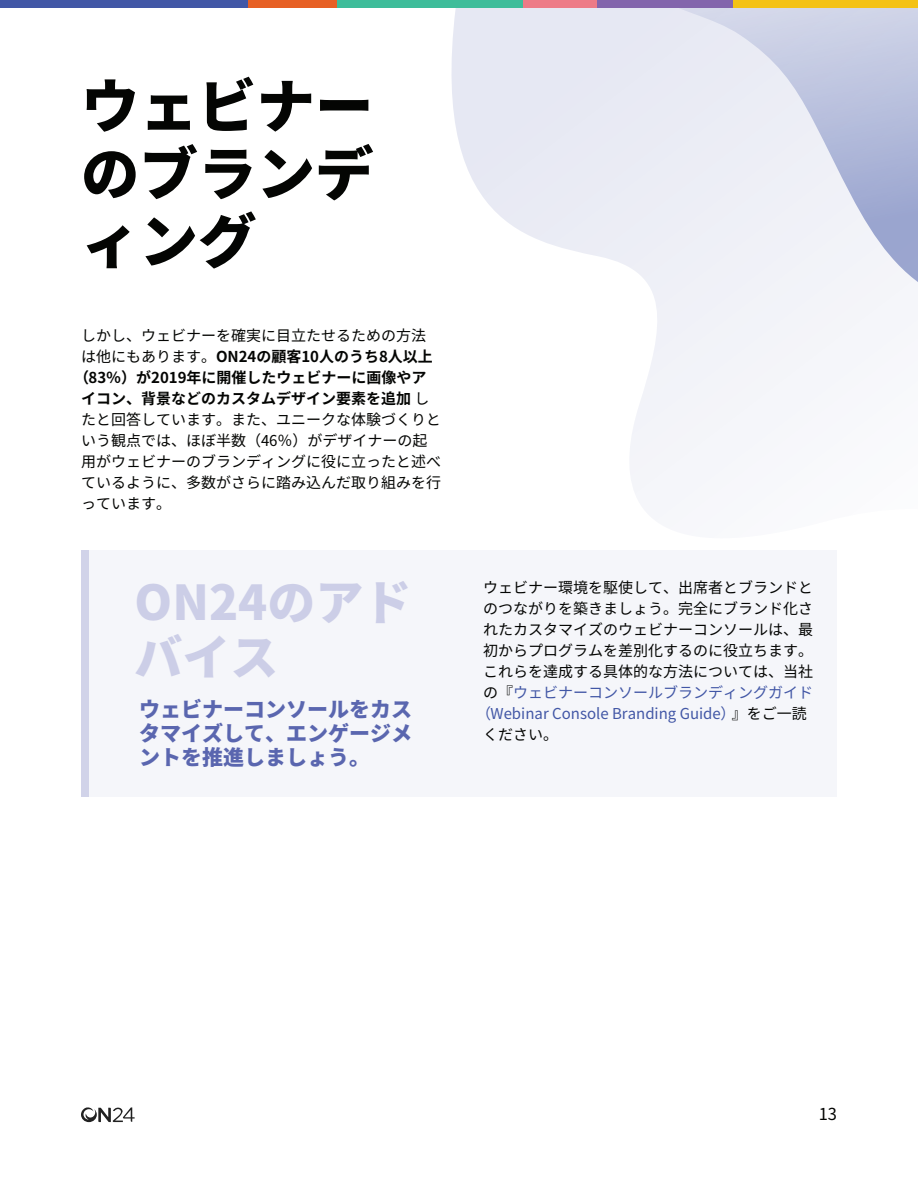
<style>
.page{position:relative;width:918px;height:1188px;background:#fff}
.page>*{position:absolute;margin:0;border:0;box-sizing:border-box;transform-origin:0 0}
.t1{font:900 58.5px/67.5px "Noto Sans CJ Kjp";color:#040503;text-align:justify}
.t2{font:900 48px/55.5px "Noto Sans CJ Kjp";color:#cccee7}
.t3{font:900 21px/24px "Noto Sans CJ Kjp";color:#5a66af;text-align:justify}
.t4{font:16.5px "Noto Sans CJ Kjp";color:#040503}
.t5{font:15px "Noto Sans CJ Kjp";color:#040503}
.t6{font:700 15px "Noto Sans CJ Kjp";color:#040503}
.t7{font:15px "Noto Sans CJ Kjp";color:#4257a6}
.s1{font-weight:400}
.s2{color:#040503}
</style>
<div class="page">
<div style="left:81px;top:550px;width:756px;height:246px;background:#f5f6fa"></div>
<div style="left:81px;top:550px;width:8px;height:246px;background:#d1d3e9"></div>
<svg style="left:451px;top:8px;width:411px;height:486px"></svg>
<svg style="left:503px;top:8px;width:415px;height:311px;fill:#eaebf4"></svg>
<div style="left:0;top:0;width:248px;height:8px;background:#4257a6"></div>
<div style="left:248px;top:0;width:90px;height:8px;background:#e76025"></div>
<div style="left:338px;top:0;width:185px;height:8px;background:#3ebd9a"></div>
<div style="left:523px;top:0;width:74px;height:8px;background:#ed7b87"></div>
<div style="left:597px;top:0;width:137px;height:8px;background:#8365ac"></div>
<div style="left:734px;top:0;width:184px;height:8px;background:#f4c215"></div>
<svg style="left:81px;top:1107px;width:54px;height:15px"></svg>
<h1 class="t1" style="left:81px;top:74px;width:294px">ウェビナーのブランディング</h1>
<p class="t5" style="left:81px;top:327px;width:346px">しかし、ウェビナーを確実に目立たせるための方法</p>
<p class="t6" style="left:81px;top:348px;width:353px"><span class="s1">は他にもあります。</span>ON24の顧客10人のうち8人以上</p>
<p class="t6" style="left:74px;top:369px;width:354px">（83％）が2019年に開催したウェビナーに画像やア</p>
<p class="t6" style="left:81px;top:390px;width:350px">イコン、背景などのカスタムデザイン要素を追加 <span class="s1">し</span></p>
<p class="t5" style="left:81px;top:411px;width:361px">たと回答しています。また、ユニークな体験づくりと</p>
<p class="t5" style="left:81px;top:432px;width:348px">いう観点では、ほぼ半数（46％）がデザイナーの起</p>
<p class="t5" style="left:81px;top:453px;width:361px">用がウェビナーのブランディングに役に立ったと述べ</p>
<p class="t5" style="left:81px;top:474px;width:361px">ているように、多数がさらに踏み込んだ取り組みを行</p>
<p class="t5" style="left:81px;top:495px;width:91px">っています。</p>
<h2 class="t2" style="left:135px;top:575px;width:278px">ON24のアドバイス</h2>
<h3 class="t3" style="left:139px;top:698px;width:274px">ウェビナーコンソールをカスタマイズして、エンゲージメントを推進しましょう。</h3>
<p class="t5" style="left:483px;top:579px;width:331px">ウェビナー環境を駆使して、出席者とブランドと</p>
<p class="t5" style="left:483px;top:600px;width:331px">のつながりを築きましょう。完全にブランド化さ</p>
<p class="t5" style="left:483px;top:621px;width:331px">れたカスタマイズのウェビナーコンソールは、最</p>
<p class="t5" style="left:483px;top:642px;width:331px">初からプログラムを差別化するのに役立ちます。</p>
<p class="t5" style="left:483px;top:663px;width:331px">これらを達成する具体的な方法については、当社</p>
<p class="t7" style="left:483px;top:684px;width:331px"><span class="s2">の『</span>ウェビナーコンソールブランディングガイド</p>
<p class="t7" style="left:476px;top:705px;width:332px">（Webinar Console Branding Guide）<span class="s2">』をご一読</span></p>
<p class="t5" style="left:483px;top:726px;width:76px">ください。</p>
<p class="t4" style="left:819px;top:1105px;width:20px">13</p>
</div>
